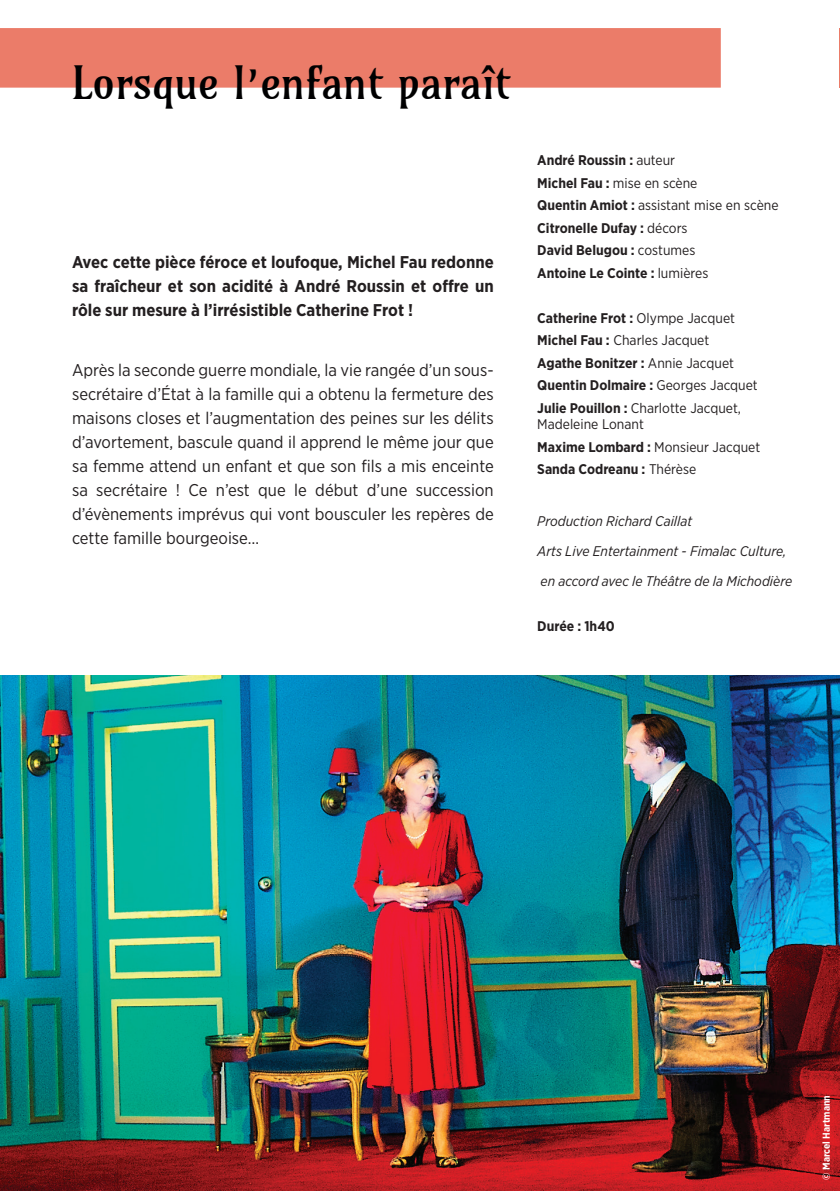
<style>
.page{position:relative;width:840px;height:1191px;background:#fff}
.page>*{position:absolute;margin:0;border:0;box-sizing:border-box;transform-origin:0 0}
.t1{font:44px "Amarante";color:#000001}
.t2{font:17px/24px "Gotham Narrow";color:#231f20;text-align:justify}
.t3{font:700 17px/24px "Gotham Narrow";color:#231f20;text-align:justify}
.t4{font:14px/22.4px "Gotham Narrow";color:#231f20}
.t5{font:700 14px/22.4px "Gotham Narrow";color:#231f20}
.t6{font:italic 14px/29.6px "Gotham Narrow";color:#231f20}
.t7{font:700 10px "Gotham Narrow";color:#fff}
.s1{font-weight:400}
.s2{font-weight:700}
</style>
<div class="page">
<div style="left:0;top:28px;width:720px;height:60px;background:#eb7c69"></div>
<hr style="left:839px;top:28px;width:1px;height:60px;background:#eb7c69">
<img style="left:0;top:676px;width:839px;height:515px">
<h1 class="t1" style="left:72px;top:56px;width:440px">Lorsque l’enfant paraît</h1>
<p class="t3" style="left:72px;top:250px;width:423px">Avec cette pièce féroce et loufoque, Michel Fau redonne sa fraîcheur et son acidité à André Roussin et offre un rôle sur mesure à l’irrésistible Catherine Frot !</p>
<p class="t2" style="left:72px;top:357px;width:423px">Après la seconde guerre mondiale, la vie rangée d’un sous&shy;secrétaire d’État à la famille qui a obtenu la fermeture des maisons closes et l’augmentation des peines sur les délits d’avortement, bascule quand il apprend le même jour que sa femme attend un enfant et que son fils a mis enceinte sa secrétaire ! Ce n’est que le début d’une succession d’évènements imprévus qui vont bousculer les repères de cette famille bourgeoise…</p>
<p class="t5" style="left:537px;top:149px;width:242px">André Roussin : <span class="s1">auteur<br></span>Michel Fau : <span class="s1">mise en scène<br></span>Quentin Amiot : <span class="s1">assistant mise en scène<br></span>Citronelle Dufay : <span class="s1">décors<br></span>David Belugou : <span class="s1">costumes<br></span>Antoine Le Cointe : <span class="s1">lumières</span></p>
<p class="t4" style="left:537px;top:306px;width:222px"><span class="s2">Catherine Frot :</span> Olympe Jacquet<br><span class="s2">Michel Fau :</span> Charles Jacquet<br><span class="s2">Agathe Bonitzer :</span> Annie Jacquet<br><span class="s2">Quentin Dolmaire :</span> Georges Jacquet<br><span class="s2">Julie Pouillon :</span> Charlotte Jacquet,</p>
<p class="t4" style="left:537px;top:413px;width:224px">Madeleine Lonant<br><span class="s2">Maxime Lombard :</span> Monsieur Jacquet<br><span class="s2">Sanda Codreanu :</span> Thérèse</p>
<p class="t6" style="left:537px;top:506px;width:256px">Production Richard Caillat<br>Arts Live Entertainment - Fimalac Culture, en accord avec le Théâtre de la Michodière</p>
<p class="t5" style="left:537px;top:614px;width:79px">Durée : 1h40</p>
<p class="t7" style="left:819px;top:1179px;width:86px;rotate:-90deg">© Marcel Hartmann</p>
<p class="t7" style="left:819px;top:1170px;width:40px;rotate:-90deg">Ars Lyric</p>
</div>
